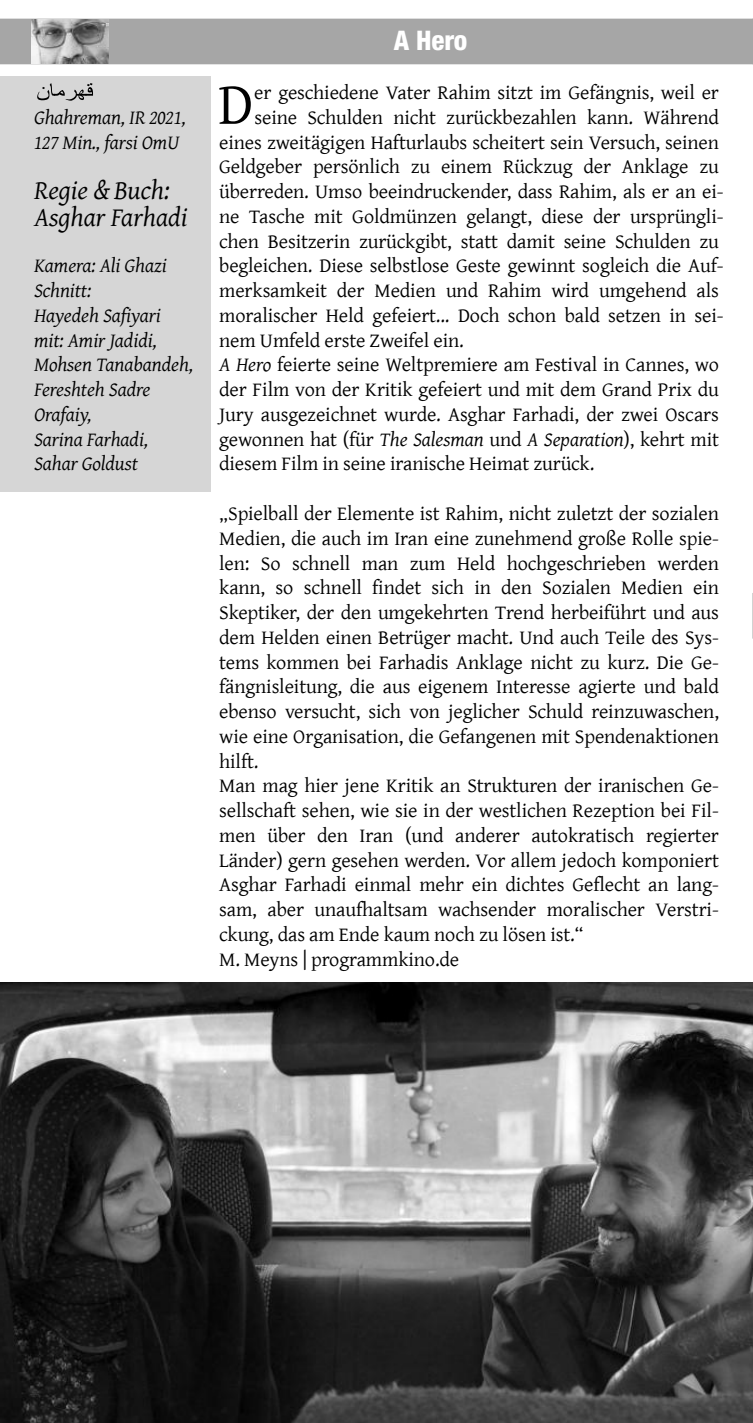
<style>
.page{position:relative;width:753px;height:1423px;background:#fff}
.page>*{position:absolute;margin:0;border:0;box-sizing:border-box;transform-origin:0 0}
.t1{font:59.62px "Gentium";color:#000}
.t2{font:italic 27px/27.2px "Gentium";color:#000}
.t3{font:800 condensed 27px "Helvetica Neue LT Std";color:#fff}
.t4{font:20.25px/24.8px "Gentium";letter-spacing:-.005em;color:#000}
.t5{font:italic 20.25px/24.8px "Gentium";letter-spacing:-.005em;color:#000}
.s1{font-style:italic}
</style>
<div class="page">
<img style="left:0;top:982px;width:753px;height:440px">
<div style="left:0;top:77px;width:210px;height:415px;background:#d6d6d6"></div>
<svg style="left:752px;top:593px;width:1px;height:45px"></svg>
<svg style="left:37px;top:83px;width:56px;height:18px"></svg>
<svg style="left:0;top:19px;width:753px;height:45px;background:#a5a5a5"></svg>
<p class="t5" style="left:34px;top:105px;width:153px">Ghahreman, IR 2021,<br>127 Min., farsi OmU</p>
<h2 class="t2" style="left:34px;top:177px;width:155px">Regie &amp; Buch:<br>Asghar Farhadi</h2>
<p class="t5" style="left:34px;top:254px;width:160px">Kamera: Ali Ghazi<br>Schnitt:<br>Hayedeh Safiyari mit: Amir Jadidi,<br>Mohsen Tanabandeh,<br>Fereshteh Sadre<br>Orafaiy,<br>Sarina Farhadi,<br>Sahar Goldust</p>
<h2 class="t3" style="left:394px;top:31px;width:75px">A Hero</h2>
<h1 class="t1" style="left:218px;top:73px;width:37px">D</h1>
<p class="t4" style="left:254px;top:81px;width:466px">er geschiedene Vater Rahim sitzt im Gefängnis, weil er</p>
<p class="t4" style="left:254px;top:105px;width:466px">seine Schulden nicht zurückbezahlen kann. Während</p>
<p class="t4" style="left:219px;top:130px;width:501px">eines zweitägigen Hafturlaubs scheitert sein Versuch, seinen</p>
<p class="t4" style="left:219px;top:155px;width:501px">Geldgeber persönlich zu einem Rückzug der Anklage zu</p>
<p class="t4" style="left:219px;top:180px;width:506px">überreden. Umso beeindruckender, dass Rahim, als er an ei‐</p>
<p class="t4" style="left:219px;top:204px;width:506px">ne Tasche mit Goldmünzen gelangt, diese der ursprüngli‐</p>
<p class="t4" style="left:219px;top:229px;width:501px">chen Besitzerin zurückgibt, statt damit seine Schulden zu</p>
<p class="t4" style="left:219px;top:254px;width:506px">begleichen. Diese selbstlose Geste gewinnt sogleich die Auf‐</p>
<p class="t4" style="left:219px;top:279px;width:501px">merksamkeit der Medien und Rahim wird umgehend als</p>
<p class="t4" style="left:219px;top:303px;width:506px">moralischer Held gefeiert... Doch schon bald setzen in sei‐</p>
<p class="t4" style="left:219px;top:328px;width:246px">nem Umfeld erste Zweifel ein.</p>
<p class="t4" style="left:219px;top:353px;width:501px"><span class="s1">A Hero</span> feierte seine Weltpremiere am Festival in Cannes, wo</p>
<p class="t4" style="left:219px;top:378px;width:501px">der Film von der Kritik gefeiert und mit dem Grand Prix du</p>
<p class="t4" style="left:219px;top:402px;width:501px">Jury ausgezeichnet wurde. Asghar Farhadi, der zwei Oscars</p>
<p class="t4" style="left:219px;top:427px;width:501px">gewonnen hat (für <span class="s1">The Salesman</span> und <span class="s1">A Separation</span>), kehrt mit</p>
<p class="t4" style="left:219px;top:452px;width:376px">diesem Film in seine iranische Heimat zurück.</p>
<p class="t4" style="left:219px;top:501px;width:501px">„Spielball der Elemente ist Rahim, nicht zuletzt der sozialen Medien, die auch im Iran eine zunehmend große Rolle spie‐ len: So schnell man zum Held hochgeschrieben werden kann, so schnell findet sich in den Sozialen Medien ein Skeptiker, der den umgekehrten Trend herbeiführt und aus dem Helden einen Betrüger macht. Und auch Teile des Sys‐ tems kommen bei Farhadis Anklage nicht zu kurz. Die Ge‐ fängnisleitung, die aus eigenem Interesse agierte und bald ebenso versucht, sich von jeglicher Schuld reinzuwaschen, wie eine Organisation, die Gefangenen mit Spendenaktionen hilft.<br>Man mag hier jene Kritik an Strukturen der iranischen Ge‐ sellschaft sehen, wie sie in der westlichen Rezeption bei Fil‐ men über den Iran (und anderer autokratisch regierter Länder) gern gesehen werden. Vor allem jedoch komponiert Asghar Farhadi einmal mehr ein dichtes Geflecht an lang‐ sam, aber unaufhaltsam wachsender moralischer Verstri‐ ckung, das am Ende kaum noch zu lösen ist.“<br>M. Meyns | programmkino.de</p>
</div>
